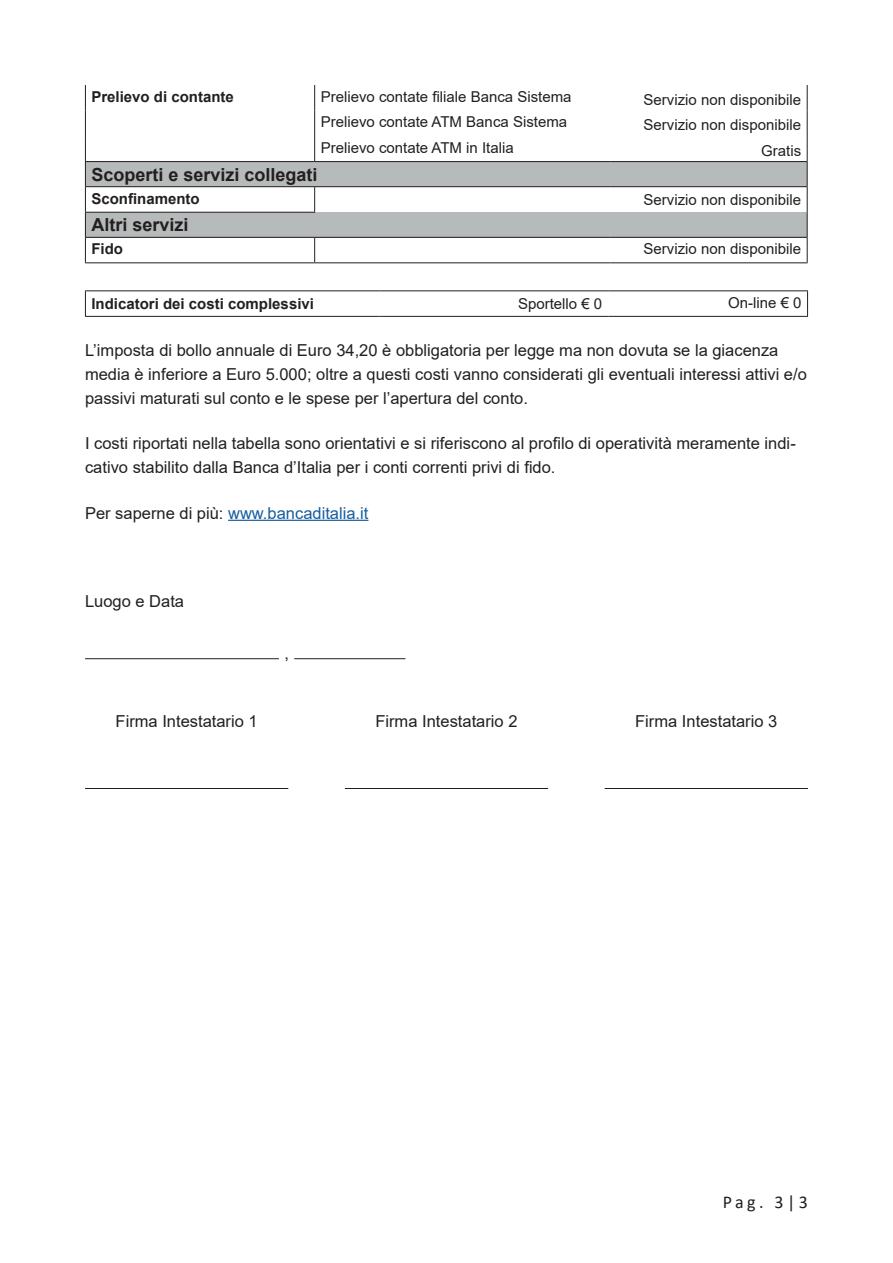
<style>
.page{position:relative;width:893px;height:1263px;background:#fff}
.page>*{position:absolute;margin:0;border:0;box-sizing:border-box;transform-origin:0 0}
.t1{font:700 18px "Arial";color:#231f20}
.t2{font:18px "Calibri";color:#231f20}
.t3{font:16.5px/24px "Arial";color:#231f20}
.t4{font:16.5px "Arial";color:#175d9e}
.t5{font:15px "Arial";color:#231f20}
.t6{font:700 15px "Arial";color:#231f20}
.s1{color:#231f20}
</style>
<div class="page">
<hr style="left:228px;top:520px;width:140px;height:1px;background:#175d9e">
<div style="left:85px;top:162px;width:722px;height:25px;background:#b7baba"></div>
<div style="left:85px;top:212px;width:722px;height:25px;background:#b7baba"></div>
<hr style="left:315px;top:262px;width:295px;height:1px;background:#231f20">
<hr style="left:610px;top:262px;width:197px;height:1px;background:#231f20">
<hr style="left:85px;top:161px;width:230px;height:1px;background:#231f20">
<hr style="left:315px;top:161px;width:295px;height:1px;background:#231f20">
<hr style="left:610px;top:161px;width:197px;height:1px;background:#231f20">
<hr style="left:315px;top:186px;width:295px;height:1px;background:#231f20">
<hr style="left:610px;top:186px;width:197px;height:1px;background:#231f20">
<hr style="left:85px;top:212px;width:230px;height:1px;background:#231f20">
<svg style="left:807px;top:85px;width:1px;height:177px"></svg>
<hr style="left:315px;top:237px;width:295px;height:1px;background:#231f20">
<hr style="left:610px;top:237px;width:197px;height:1px;background:#231f20">
<hr style="left:85px;top:186px;width:230px;height:1px;background:#231f20">
<svg style="left:314px;top:187px;width:1px;height:25px"></svg>
<hr style="left:85px;top:237px;width:230px;height:1px;background:#231f20">
<svg style="left:314px;top:85px;width:1px;height:76px"></svg>
<svg style="left:85px;top:85px;width:1px;height:177px"></svg>
<svg style="left:314px;top:238px;width:1px;height:24px"></svg>
<hr style="left:85px;top:262px;width:230px;height:1px;background:#231f20">
<hr style="left:85px;top:290px;width:294px;height:1px;background:#231f20">
<svg style="left:85px;top:291px;width:1px;height:25px"></svg>
<hr style="left:379px;top:290px;width:229px;height:1px;background:#231f20">
<hr style="left:608px;top:290px;width:200px;height:1px;background:#231f20">
<svg style="left:807px;top:291px;width:1px;height:25px"></svg>
<hr style="left:85px;top:316px;width:294px;height:1px;background:#231f20">
<hr style="left:379px;top:316px;width:229px;height:1px;background:#231f20">
<hr style="left:608px;top:316px;width:200px;height:1px;background:#231f20">
<hr style="left:85px;top:658px;width:194px;height:1px;background:#231f20">
<hr style="left:85px;top:788px;width:203px;height:1px;background:#231f20">
<hr style="left:345px;top:788px;width:203px;height:1px;background:#231f20">
<hr style="left:605px;top:788px;width:203px;height:1px;background:#231f20">
<hr style="left:294px;top:658px;width:111px;height:1px;background:#231f20">
<p class="t6" style="left:91px;top:86px;width:144px">Prelievo di contante</p>
<p class="t5" style="left:321px;top:86px;width:252px">Prelievo contate filiale Banca Sistema</p>
<p class="t5" style="left:644px;top:89px;width:159px">Servizio non disponibile</p>
<p class="t5" style="left:321px;top:112px;width:248px">Prelievo contate ATM Banca Sistema</p>
<p class="t5" style="left:644px;top:114px;width:159px">Servizio non disponibile</p>
<p class="t5" style="left:321px;top:137px;width:195px">Prelievo contate ATM in Italia</p>
<p class="t5" style="left:761px;top:140px;width:42px">Gratis</p>
<p class="t1" style="left:91px;top:162px;width:228px">Scoperti e servizi collegati</p>
<p class="t6" style="left:91px;top:188px;width:110px">Sconfinamento</p>
<p class="t5" style="left:644px;top:189px;width:159px">Servizio non disponibile</p>
<p class="t1" style="left:91px;top:212px;width:99px">Altri servizi</p>
<p class="t6" style="left:91px;top:238px;width:33px">Fido</p>
<p class="t5" style="left:644px;top:239px;width:159px">Servizio non disponibile</p>
<p class="t6" style="left:91px;top:293px;width:224px">Indicatori dei costi complessivi</p>
<p class="t5" style="left:518px;top:293px;width:86px">Sportello € 0</p>
<p class="t5" style="left:728px;top:292px;width:75px">On-line € 0</p>
<p class="t3" style="left:85px;top:338px;width:723px">L’imposta di bollo annuale di Euro 34,20 è obbligatoria per legge ma non dovuta se la giacenza media è inferiore a Euro 5.000; oltre a questi costi vanno considerati gli eventuali interessi attivi e/o passivi maturati sul conto e le spese per l’apertura del conto.</p>
<p class="t3" style="left:85px;top:431px;width:712px">I costi riportati nella tabella sono orientativi e si riferiscono al profilo di operatività meramente indi&shy;cativo stabilito dalla Banca d’Italia per i conti correnti privi di fido.</p>
<p class="t4" style="left:85px;top:501px;width:285px"><span class="s1">Per saperne di più:</span> www.bancaditalia.it</p>
<p class="t3" style="left:85px;top:589px;width:101px">Luogo e Data</p>
<p class="t3" style="left:285px;top:641px;width:6px">,</p>
<p class="t3" style="left:116px;top:709px;width:144px">Firma Intestatario 1</p>
<p class="t3" style="left:375px;top:709px;width:144px">Firma Intestatario 2</p>
<p class="t3" style="left:635px;top:709px;width:144px">Firma Intestatario 3</p>
<p class="t2" style="left:723px;top:1190px;width:87px">Pag. 3|3</p>
</div>
